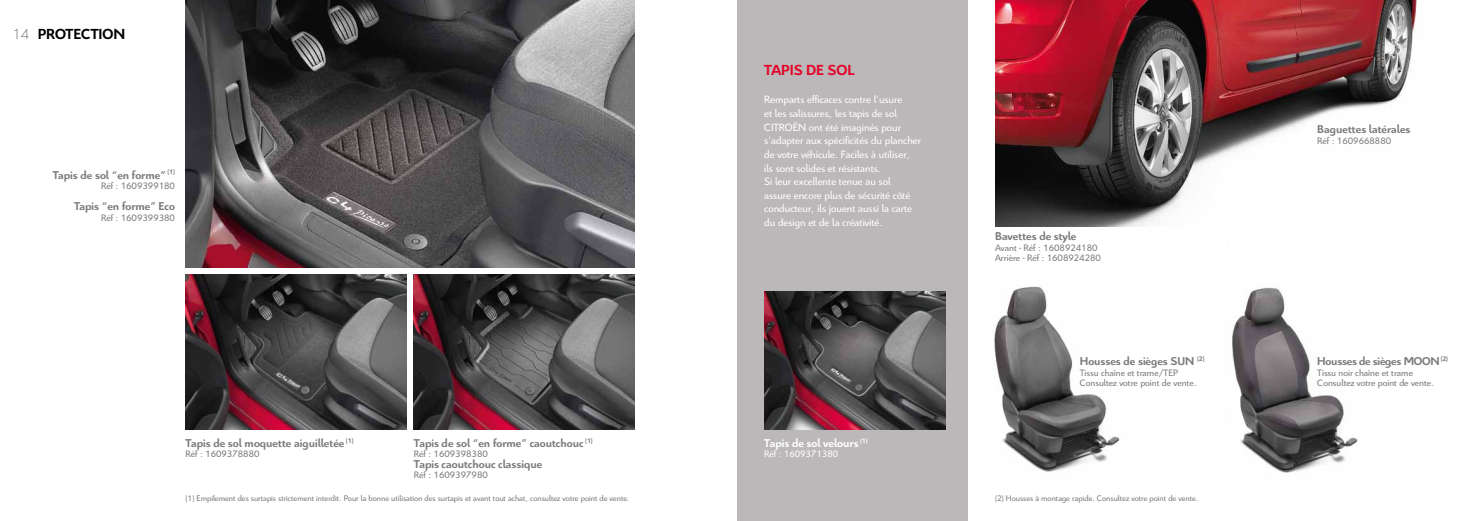
<style>
.page{position:relative;width:1474px;height:521px;background:#fff}
.page>*{position:absolute;margin:0;border:0;box-sizing:border-box;transform-origin:0 0}
.t1{font:700 15.75px "Citroen";color:#000}
.t2{font:700 15.75px "Citroen";color:#e40428}
.t3{font:700 12.25px "Citroen";color:#7c7b7b}
.t4{font:700 12.25px "Citroen";letter-spacing:-.02em;color:#7c7b7b}
.t5{font:700 12.25px "Citroen";color:#fff}
.t6{font:11.38px/13.7px "Citroen";color:#fff}
.t7{font:10.06px/10.5px "Citroen";color:#7c7b7b}
.t8{font:10.06px "Citroen";color:#fff}
.t9{font:8.75px "Citroen";color:#7c7b7b}
.s1{font-weight:300;color:#6f6a6c}
</style>
<div class="page">
<img style="left:186px;top:274px;width:221px;height:156px">
<img style="left:414px;top:274px;width:220px;height:156px">
<img style="left:994px;top:286px;width:126px;height:186px">
<div style="left:737px;top:0;width:230px;height:521px;background:#bcb8ba"></div>
<img style="left:1228px;top:287px;width:130px;height:186px">
<img style="left:996px;top:0;width:421px;height:227px">
<img style="left:186px;top:0;width:448px;height:268px">
<img style="left:764px;top:291px;width:181px;height:139px">
<h1 class="t1" style="left:12px;top:23px;width:114px"><span class="s1">14</span> PROTECTION</h1>
<p class="t3" style="left:53px;top:166px;width:124px">Tapis de sol “en forme” <sup>(1)</sup></p>
<p class="t7" style="left:101px;top:180px;width:75px">Réf : 1609399180</p>
<p class="t3" style="left:74px;top:198px;width:102px">Tapis “en forme” Eco</p>
<p class="t7" style="left:101px;top:212px;width:75px">Réf : 1609399380</p>
<h1 class="t2" style="left:764px;top:59px;width:92px">TAPIS DE SOL</h1>
<p class="t6" style="left:764px;top:92px;width:158px">Remparts efficaces contre l’usure<br>et les salissures, les tapis de sol Citroën ont été imaginés pour s’adapter aux spécificités du plancher de votre véhicule. Faciles à utiliser, ils sont solides et résistants.<br>Si leur excellente tenue au sol<br>assure encore plus de sécurité côté conducteur, ils jouent aussi la carte du design et de la créativité.</p>
<p class="t3" style="left:995px;top:228px;width:83px">Bavettes de style</p>
<p class="t7" style="left:995px;top:242px;width:107px">Avant - Réf : 1608924180<br>Arrière - Réf : 1608924280</p>
<p class="t3" style="left:186px;top:434px;width:169px">Tapis de sol moquette aiguilletée <sup>(1)</sup></p>
<p class="t7" style="left:186px;top:448px;width:75px">Réf : 1609378880</p>
<p class="t3" style="left:414px;top:434px;width:180px">Tapis de sol “en forme” caoutchouc <sup>(1)</sup></p>
<p class="t7" style="left:414px;top:448px;width:75px">Réf : 1609398380</p>
<p class="t3" style="left:414px;top:455px;width:130px">Tapis caoutchouc classique</p>
<p class="t7" style="left:414px;top:469px;width:75px">Réf : 1609397980</p>
<p class="t5" style="left:764px;top:434px;width:105px">Tapis de sol velours <sup>(1)</sup></p>
<p class="t8" style="left:764px;top:447px;width:75px">Réf : 1609371380</p>
<p class="t3" style="left:1079px;top:353px;width:126px">Housses de sièges SUN <sup>(2)</sup></p>
<p class="t7" style="left:1079px;top:367px;width:118px">Tissu chaîne et trame/TEP<br>Consultez votre point de vente.</p>
<p class="t9" style="left:186px;top:492px;width:445px">(1) Empilement des surtapis strictement interdit. Pour la bonne utilisation des surtapis et avant tout achat, consultez votre point de vente.</p>
<p class="t9" style="left:995px;top:492px;width:205px">(2) Housses à montage rapide. Consultez votre point de vente.</p>
<p class="t3" style="left:1317px;top:121px;width:95px">Baguettes latérales</p>
<p class="t7" style="left:1317px;top:135px;width:75px">Réf : 1609668880</p>
<p class="t4" style="left:1317px;top:353px;width:132px">Housses de sièges MOON <sup>(2)</sup></p>
<p class="t7" style="left:1317px;top:367px;width:118px">Tissu noir chaîne et trame<br>Consultez votre point de vente.</p>
</div>
